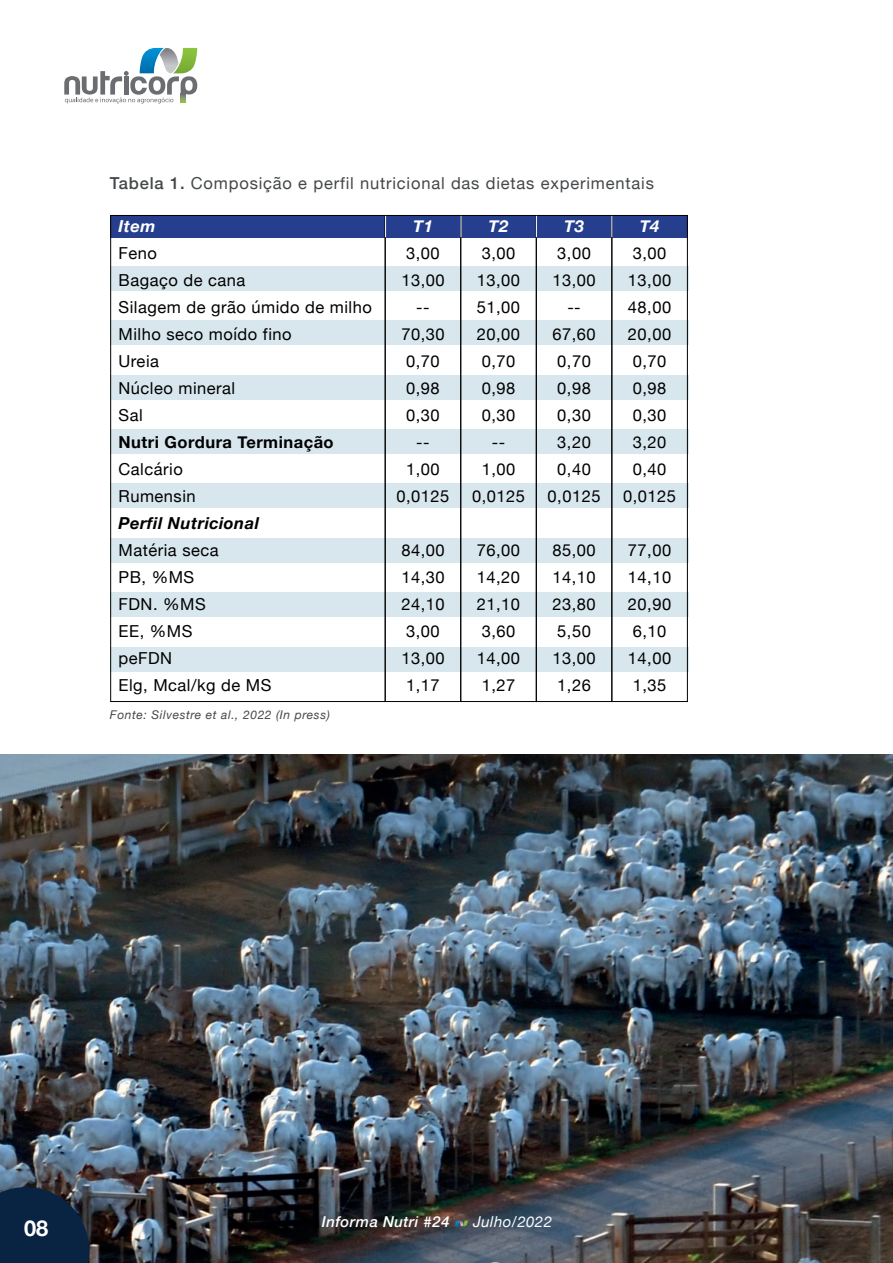
<style>
.page{position:relative;width:893px;height:1263px;background:#fff}
.page>*{position:absolute;margin:0;border:0;box-sizing:border-box;transform-origin:0 0}
.t1{font:700 21.75px "Helvetica Neue";color:#fff}
.t2{font:16.5px/27px "Helvetica Neue";letter-spacing:.03em;color:#000001}
.t3{font:16.5px "Helvetica Neue";letter-spacing:.05em;color:#444749}
.t4{font:700 16.5px "Helvetica Neue";letter-spacing:.03em;color:#000001}
.t5{font:italic 700 16.5px "Helvetica Neue";letter-spacing:.03em;color:#000001}
.t6{font:italic 700 16.5px "Helvetica Neue";letter-spacing:.03em;color:#fff}
.t7{font:italic 500 15px "Helvetica Neue";letter-spacing:.03em;color:#fff}
.t8{font:italic 15px "Helvetica Neue";letter-spacing:.03em;color:#fff}
.t9{font:italic 12px "Helvetica Neue";letter-spacing:.05em;color:#444749}
.s1{font-weight:500}
</style>
<div class="page">
<img style="left:0;top:755px;width:893px;height:508px">
<svg style="left:0;top:1187px;width:89px;height:76px"></svg>
<svg style="left:64px;top:48px;width:133px;height:56px"></svg>
<svg style="left:455px;top:1221px;width:13px;height:5px"></svg>
<div style="left:110px;top:266px;width:578px;height:24px;background:#d8e7ee"></div>
<div style="left:110px;top:320px;width:578px;height:25px;background:#d8e7ee"></div>
<div style="left:110px;top:375px;width:578px;height:24px;background:#d8e7ee"></div>
<div style="left:110px;top:429px;width:578px;height:25px;background:#d8e7ee"></div>
<div style="left:110px;top:483px;width:578px;height:25px;background:#d8e7ee"></div>
<div style="left:110px;top:538px;width:578px;height:25px;background:#d8e7ee"></div>
<div style="left:110px;top:592px;width:578px;height:25px;background:#d8e7ee"></div>
<div style="left:110px;top:647px;width:578px;height:25px;background:#d8e7ee"></div>
<div style="left:110px;top:215px;width:577px;height:22px;background:#253f8e"></div>
<div style="left:385px;top:215px;width:76px;height:487px;border:1px solid #000001"></div>
<div style="left:460px;top:215px;width:77px;height:487px;border:1px solid #000001"></div>
<div style="left:536px;top:215px;width:76px;height:487px;border:1px solid #000001"></div>
<div style="left:611px;top:215px;width:77px;height:487px;border:1px solid #000001"></div>
<svg style="left:385px;top:216px;width:1px;height:21px"></svg>
<svg style="left:461px;top:216px;width:1px;height:21px"></svg>
<svg style="left:536px;top:216px;width:1px;height:21px"></svg>
<svg style="left:611px;top:216px;width:1px;height:21px"></svg>
<p class="t3" style="left:110px;top:171px;width:546px"><span class="s1">Tabela 1.</span> Composição e perfil nutricional das dietas experimentais</p>
<p class="t6" style="left:119px;top:213px;width:38px">Item</p>
<p class="t2" style="left:119px;top:240px;width:255px">Feno<br>Bagaço de cana<br>Silagem de grão úmido de milho<br>Milho seco moído fino<br>Ureia<br>Núcleo mineral<br>Sal</p>
<p class="t4" style="left:119px;top:429px;width:217px">Nutri Gordura Terminação</p>
<p class="t2" style="left:119px;top:456px;width:79px">Calcário<br>Rumensin</p>
<p class="t5" style="left:119px;top:510px;width:142px">Perfil Nutricional</p>
<p class="t2" style="left:119px;top:537px;width:154px">Matéria seca<br>PB, %MS<br>FDN. %MS<br>EE, %MS<br>peFDN<br>Elg, Mcal/kg de MS</p>
<p class="t6" style="left:413px;top:213px;width:21px">T1</p>
<p class="t2" style="left:396px;top:240px;width:54px;text-align:center">3,00<br>13,00 --<br>70,30<br>0,70<br>0,98<br>0,30<br>--<br>1,00<br>0,0125</p>
<p class="t2" style="left:401px;top:537px;width:45px">84,00<br>14,30<br>24,10<br>3,00<br>13,00<br>1,17</p>
<p class="t6" style="left:489px;top:213px;width:21px">T2</p>
<p class="t2" style="left:472px;top:240px;width:54px;text-align:center">3,00<br>13,00<br>51,00<br>20,00<br>0,70<br>0,98<br>0,30<br>--<br>1,00<br>0,0125</p>
<p class="t2" style="left:477px;top:537px;width:45px">76,00<br>14,20<br>21,10<br>3,60<br>14,00<br>1,27</p>
<p class="t6" style="left:564px;top:213px;width:21px">T3</p>
<p class="t2" style="left:548px;top:240px;width:54px;text-align:center">3,00<br>13,00 --<br>67,60<br>0,70<br>0,98<br>0,30<br>3,20<br>0,40<br>0,0125</p>
<p class="t2" style="left:552px;top:537px;width:45px">85,00<br>14,10<br>23,80<br>5,50<br>13,00<br>1,26</p>
<p class="t6" style="left:640px;top:213px;width:21px">T4</p>
<p class="t2" style="left:623px;top:240px;width:54px;text-align:center">3,00<br>13,00<br>48,00<br>20,00<br>0,70<br>0,98<br>0,30<br>3,20<br>0,40<br>0,0125</p>
<p class="t2" style="left:628px;top:537px;width:45px">77,00<br>14,10<br>20,90<br>6,10<br>14,00<br>1,35</p>
<p class="t9" style="left:110px;top:706px;width:221px">Fonte: Silvestre et al., 2022 (In press)</p>
<h1 class="t1" style="left:24px;top:1211px;width:26px">08</h1>
<p class="t7" style="left:322px;top:1208px;width:129px">Informa Nutri #24</p>
<p class="t8" style="left:473px;top:1210px;width:80px">Julho/2022</p>
</div>
